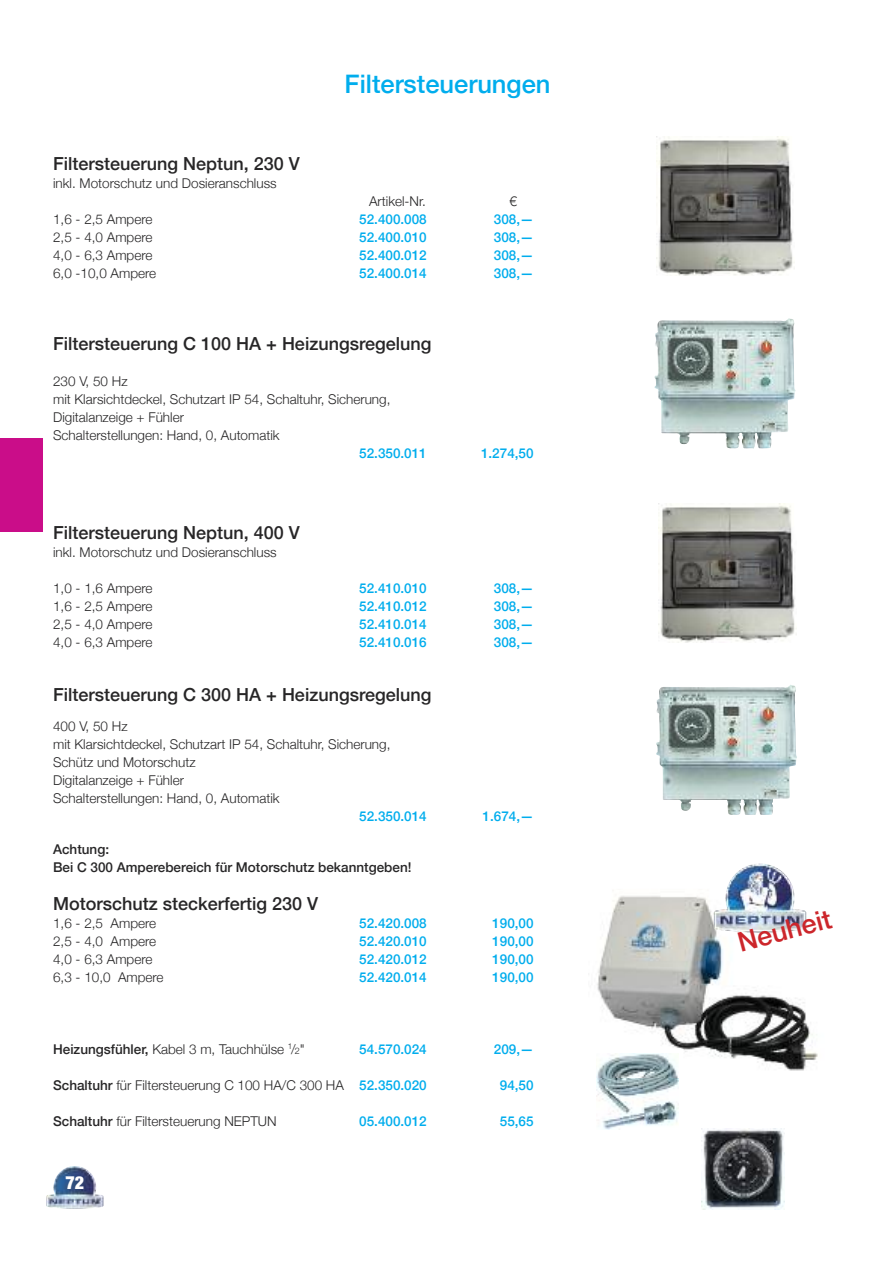
<style>
.page{position:relative;width:893px;height:1263px;background:#fff}
.page>*{position:absolute;margin:0;border:0;box-sizing:border-box;transform-origin:0 0}
.t1{font:500 27px "Helvetica Neue";color:#cc262b}
.t2{font:500 25.5px "Helvetica Neue";color:#00aded}
.t3{font:500 18px "Helvetica Neue";color:#272627}
.t4{font:900 condensed 18px "Helvetica Neue";color:#fff}
.t5{font:300 13.5px/18px "Helvetica Neue";color:#272627}
.t6{font:500 13.5px "Helvetica Neue";color:#00aded}
.t7{font:500 13.5px/18px "Helvetica Neue";color:#272627}
.s1{font-weight:500}
.s2{font-size:9px}
.s3{font-weight:500;color:#00aded}
</style>
<div class="page">
<img style="left:73px;top:1166px;width:22px;height:15px">
<div style="left:0;top:438px;width:43px;height:93px;background:#ca0d89"></div>
<img style="left:654px;top:318px;width:141px;height:131px">
<img style="left:657px;top:137px;width:138px;height:139px">
<img style="left:702px;top:1129px;width:83px;height:80px">
<img style="left:596px;top:1077px;width:83px;height:52px">
<img style="left:656px;top:685px;width:141px;height:130px">
<img style="left:658px;top:503px;width:139px;height:139px">
<img style="left:597px;top:889px;width:221px;height:182px">
<img style="left:597px;top:1049px;width:86px;height:22px">
<img style="left:596px;top:1053px;width:83px;height:24px">
<img style="left:757px;top:863px;width:36px;height:25px">
<h3 class="t3" style="left:53px;top:152px;width:248px">Filtersteuerung Neptun, 230 V</h3>
<p class="t5" style="left:53px;top:174px;width:225px">inkl. Motorschutz und Dosieranschluss</p>
<h2 class="t2" style="left:345px;top:68px;width:207px">Filtersteuerungen</h2>
<p class="t5" style="left:369px;top:192px;width:58px">Artikel-Nr.</p>
<p class="t5" style="left:509px;top:192px;width:9px">€</p>
<p class="t5" style="left:53px;top:210px;width:101px">1,6 - 2,5 Ampere</p>
<p class="t6" style="left:359px;top:211px;width:69px">52.400.008</p>
<p class="t6" style="left:494px;top:211px;width:41px">308,—</p>
<p class="t5" style="left:53px;top:228px;width:101px">2,5 - 4,0 Ampere</p>
<p class="t6" style="left:359px;top:229px;width:69px">52.400.010</p>
<p class="t6" style="left:494px;top:229px;width:41px">308,—</p>
<p class="t5" style="left:53px;top:246px;width:101px">4,0 - 6,3 Ampere</p>
<p class="t6" style="left:359px;top:247px;width:69px">52.400.012</p>
<p class="t6" style="left:494px;top:247px;width:41px">308,—</p>
<p class="t5" style="left:53px;top:264px;width:105px">6,0 -10,0 Ampere</p>
<p class="t6" style="left:359px;top:265px;width:69px">52.400.014</p>
<p class="t6" style="left:494px;top:265px;width:41px">308,—</p>
<h3 class="t3" style="left:53px;top:332px;width:380px">Filtersteuerung C 100 HA + Heizungsregelung</h3>
<p class="t5" style="left:53px;top:372px;width:339px">230 V, 50 Hz<br>mit Klarsichtdeckel, Schutzart IP 54, Schaltuhr, Sicherung, Digitalanzeige + Fühler<br>Schalterstellungen: Hand, 0, Automatik</p>
<p class="t6" style="left:359px;top:445px;width:69px">52.350.011</p>
<p class="t6" style="left:481px;top:445px;width:54px">1.274,50</p>
<h3 class="t3" style="left:53px;top:521px;width:248px">Filtersteuerung Neptun, 400 V</h3>
<p class="t5" style="left:53px;top:543px;width:225px">inkl. Motorschutz und Dosieranschluss</p>
<p class="t5" style="left:53px;top:579px;width:101px">1,0 - 1,6 Ampere</p>
<p class="t6" style="left:359px;top:580px;width:69px">52.410.010</p>
<p class="t6" style="left:494px;top:580px;width:41px">308,—</p>
<p class="t5" style="left:53px;top:597px;width:101px">1,6 - 2,5 Ampere</p>
<p class="t6" style="left:359px;top:598px;width:69px">52.410.012</p>
<p class="t6" style="left:494px;top:598px;width:41px">308,—</p>
<p class="t5" style="left:53px;top:615px;width:101px">2,5 - 4,0 Ampere</p>
<p class="t6" style="left:359px;top:616px;width:69px">52.410.014</p>
<p class="t6" style="left:494px;top:616px;width:41px">308,—</p>
<p class="t5" style="left:53px;top:633px;width:101px">4,0 - 6,3 Ampere</p>
<p class="t6" style="left:359px;top:634px;width:69px">52.410.016</p>
<p class="t6" style="left:494px;top:634px;width:41px">308,—</p>
<h3 class="t3" style="left:53px;top:683px;width:380px">Filtersteuerung C 300 HA + Heizungsregelung</h3>
<p class="t5" style="left:53px;top:717px;width:339px">400 V, 50 Hz<br>mit Klarsichtdeckel, Schutzart IP 54, Schaltuhr, Sicherung,<br>Schütz und Motorschutz<br>Digitalanzeige + Fühler<br>Schalterstellungen: Hand, 0, Automatik</p>
<p class="t6" style="left:359px;top:808px;width:69px">52.350.014</p>
<p class="t6" style="left:483px;top:808px;width:53px">1.674,—</p>
<p class="t7" style="left:53px;top:840px;width:360px">Achtung:<br>Bei C 300 Amperebereich für Motorschutz bekanntgeben!</p>
<h3 class="t3" style="left:53px;top:892px;width:267px">Motorschutz steckerfertig 230 V</h3>
<p class="t5" style="left:53px;top:913px;width:105px">1,6 - 2,5 Ampere</p>
<p class="t6" style="left:359px;top:914px;width:69px">52.420.008</p>
<p class="t6" style="left:492px;top:914px;width:43px">190,00</p>
<p class="t5" style="left:53px;top:931px;width:105px">2,5 - 4,0 Ampere</p>
<p class="t6" style="left:359px;top:932px;width:69px">52.420.010</p>
<p class="t6" style="left:492px;top:932px;width:43px">190,00</p>
<p class="t5" style="left:53px;top:949px;width:101px">4,0 - 6,3 Ampere</p>
<p class="t6" style="left:359px;top:950px;width:69px">52.420.012</p>
<p class="t6" style="left:492px;top:950px;width:43px">190,00</p>
<p class="t5" style="left:53px;top:967px;width:112px">6,3 - 10,0 Ampere</p>
<p class="t6" style="left:359px;top:968px;width:69px">52.420.014</p>
<p class="t6" style="left:492px;top:968px;width:43px">190,00</p>
<p class="t5" style="left:53px;top:1039px;width:253px"><span class="s1">Heizungsfühler,</span> Kabel 3 m, Tauchhülse <sup>1</sup>/<span class="s2">2</span>"</p>
<p class="t6" style="left:359px;top:1040px;width:69px">54.570.024</p>
<p class="t6" style="left:494px;top:1040px;width:41px">209,—</p>
<p class="t5" style="left:53px;top:1075px;width:375px"><span class="s1">Schaltuhr</span> für Filtersteuerung C 100 HA/C 300 HA <span class="s3">52.350.020</span></p>
<p class="t6" style="left:500px;top:1076px;width:35px">94,50</p>
<p class="t5" style="left:53px;top:1111px;width:225px"><span class="s1">Schaltuhr</span> für Filtersteuerung NEPTUN</p>
<p class="t6" style="left:359px;top:1112px;width:69px">05.400.012</p>
<p class="t6" style="left:500px;top:1112px;width:35px">55,65</p>
<h3 class="t4" style="left:65px;top:1171px;width:20px">72</h3>
<h1 class="t1" style="left:734px;top:927px;width:98px;rotate:-15deg">Neuheit</h1>
</div>
